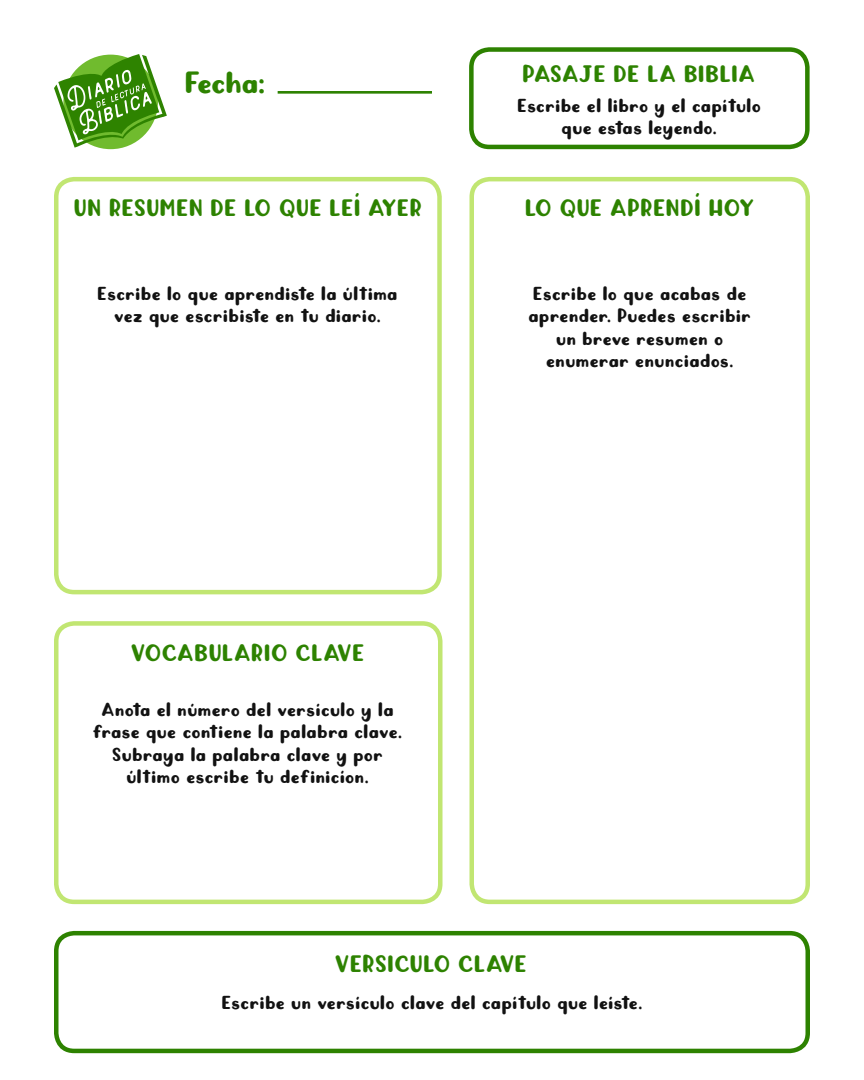
<style>
.page{position:relative;width:864px;height:1080px;background:#fff}
.page>*{position:absolute;margin:0;border:0;box-sizing:border-box;transform-origin:0 0}
.t1{font:36.75px "KH Prince Rollick Regular";letter-spacing:-.035em;color:#2d8200}
.t2{font:28.5px "KH Prince Rollick Regular";color:#2d8200}
.t3{font:22.5px/22.5px "KH Prince Rollick Regular";color:#121212;text-align:center}
</style>
<div class="page">
<div style="left:54px;top:931px;width:756px;height:122px;border:4px solid #2d8200;border-radius:18px"></div>
<div style="left:469px;top:47px;width:341px;height:102px;border:4px solid #2d8200;border-radius:18px"></div>
<div style="left:54px;top:177px;width:388px;height:417px;border:4px solid #c1e672;border-radius:18px"></div>
<div style="left:54px;top:621px;width:389px;height:283px;border:4px solid #c1e672;border-radius:18px"></div>
<div style="left:469px;top:177px;width:341px;height:727px;border:4px solid #c1e672;border-radius:18px"></div>
<svg style="left:54px;top:54px;width:113px;height:94px"></svg>
<hr style="left:278px;top:91px;width:154px;height:3px;background:#2d8200">
<p class="t1" style="left:184px;top:53px;width:83px">Fecha:</p>
<p class="t2" style="left:522px;top:50px;width:234px">PASAJE DE LA BIBLIA</p>
<p class="t3" style="left:517px;top:93px;width:245px">Escribe el libro y el capítulo que estas leyendo.</p>
<p class="t2" style="left:74px;top:185px;width:350px">UN RESUMEN DE LO QUE LEÍ AYER</p>
<p class="t2" style="left:525px;top:184px;width:231px">LO QUE APRENDÍ HOY</p>
<p class="t3" style="left:97px;top:281px;width:302px">Escribe lo que aprendiste la última vez que escribiste en tu diario.</p>
<p class="t3" style="left:528px;top:281px;width:224px;text-align:left">Escribe lo que acabas de aprender. Puedes escribir</p>
<p class="t3" style="left:546px;top:326px;width:189px">un breve resumen o enumerar enunciados.</p>
<p class="t2" style="left:130px;top:630px;width:236px">VOCABULARIO CLAVE</p>
<p class="t3" style="left:93px;top:697px;width:311px">Anota el número del versículo y la frase que contiene la palabra clave.<br>Subraya la palabra clave y por último escribe tu definicíon.</p>
<p class="t2" style="left:335px;top:940px;width:194px">VERSICULO CLAVE</p>
<p class="t3" style="left:221px;top:990px;width:423px">Escribe un versículo clave del capítulo que leíste.</p>
</div>
